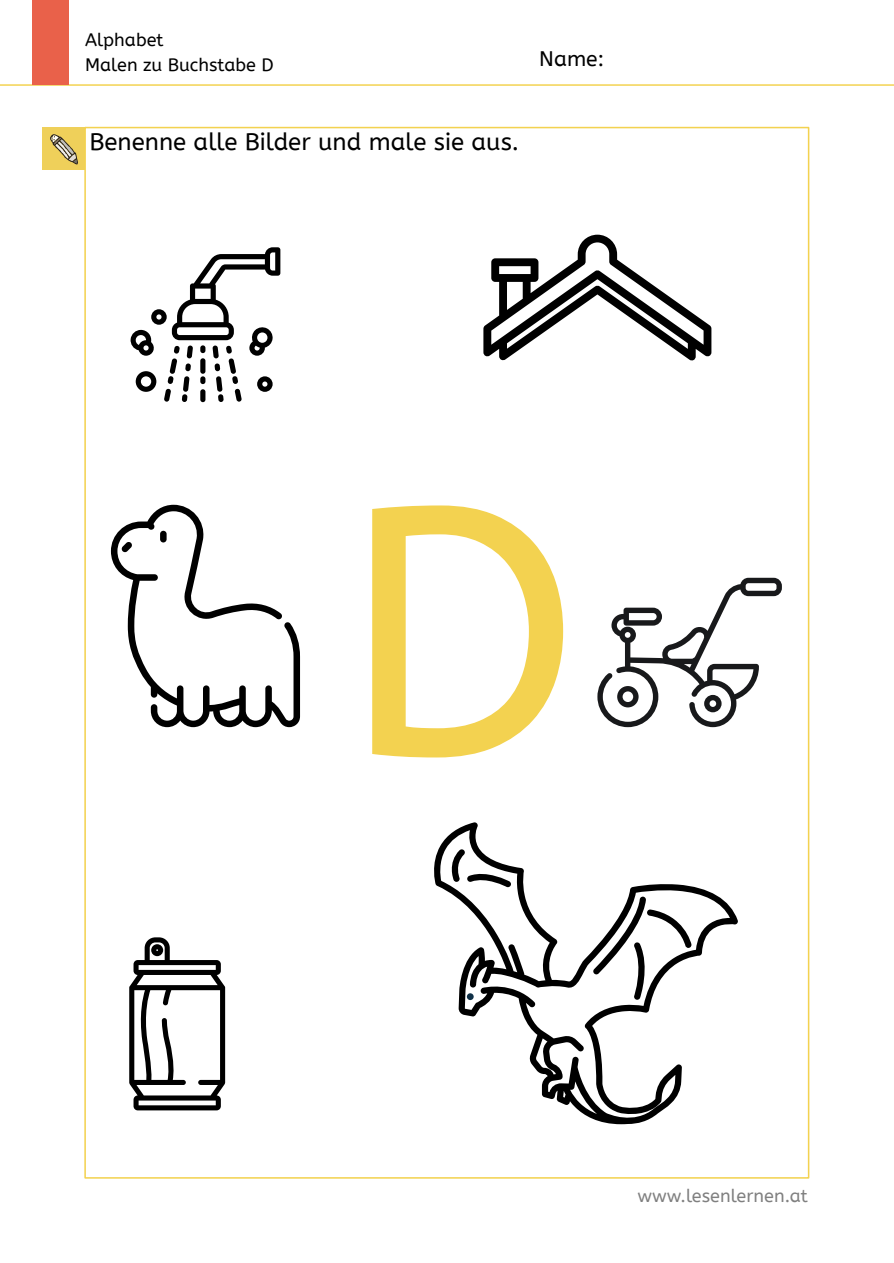
<style>
.page{position:relative;width:894px;height:1263px;background:#fff}
.page>*{position:absolute;margin:0;border:0;box-sizing:border-box;transform-origin:0 0}
.t1{font:351.9px "A Bee Zee";color:#f3d250}
.t2{font:24px "A Bee Zee";color:#000}
.t3{font:21px "A Bee Zee";color:#000}
.t4{font:18px "A Bee Zee";color:#000}
.t5{font:18px "A Bee Zee";color:#808080}
</style>
<div class="page">
<hr style="left:0;top:84px;width:893px;height:2px;background:#f3d250">
<div style="left:32px;top:0;width:36px;height:85px;background:#e9614a"></div>
<div style="left:43px;top:128px;width:42px;height:42px;background:#efd05a"></div>
<svg style="left:50px;top:134px;width:28px;height:31px"></svg>
<svg style="left:129px;top:937px;width:96px;height:173px"></svg>
<svg style="left:483px;top:235px;width:228px;height:126px"></svg>
<svg style="left:130px;top:247px;width:150px;height:155px"></svg>
<svg style="left:111px;top:505px;width:189px;height:222px"></svg>
<svg style="left:434px;top:822px;width:303px;height:303px"></svg>
<svg style="left:593px;top:897px;width:98px;height:103px"></svg>
<svg style="left:447px;top:849px;width:64px;height:39px"></svg>
<div style="left:466px;top:993px;width:7px;height:7px;background:#0f3047;border-radius:50%"></div>
<svg style="left:597px;top:578px;width:184px;height:149px"></svg>
<p class="t4" style="left:85px;top:30px;width:80px">Alphabet</p>
<p class="t4" style="left:85px;top:54px;width:190px">Malen zu Buchstabe D</p>
<p class="t3" style="left:539px;top:47px;width:66px">Name:</p>
<p class="t2" style="left:89px;top:127px;width:431px">Benenne alle Bilder und male sie aus.</p>
<h1 class="t1" style="left:340px;top:431px;width:241px">D</h1>
<p class="t5" style="left:637px;top:1185px;width:172px">www.lesenlernen.at</p>
</div>
